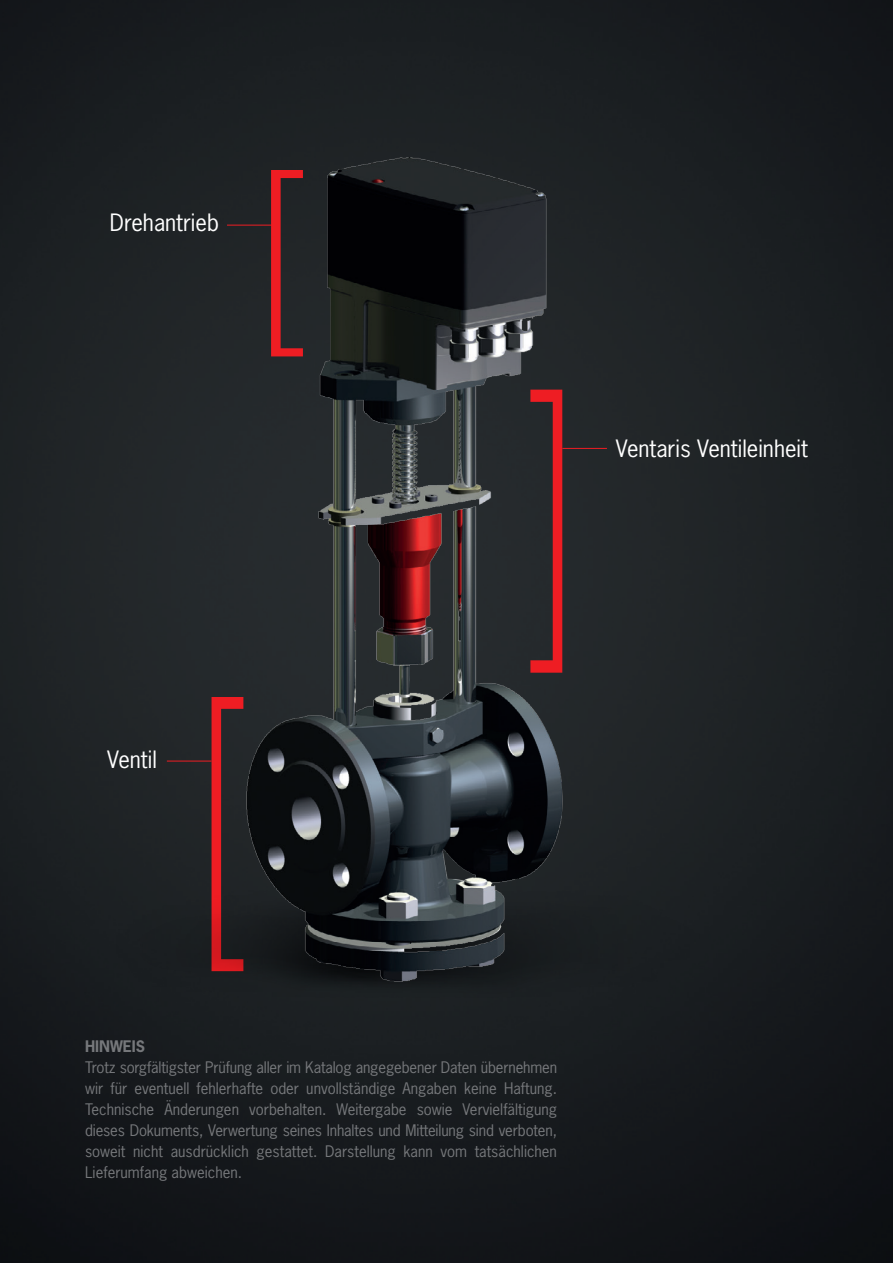
<style>
.page{position:relative;width:893px;height:1263px;background:#fff}
.page>*{position:absolute;margin:0;border:0;box-sizing:border-box;transform-origin:0 0}
.t1{font:22.5px "News Gothic Std";color:#fff}
.t2{font:15px/21px "News Gothic Std";color:#76787b;text-align:justify}
.t3{font:700 15px "News Gothic Std";color:#76787b}
</style>
<div class="page">
<img style="left:0;top:0;width:893px;height:1263px">
<hr style="left:227px;top:225px;width:45px;height:1px;background:#ee1d23">
<hr style="left:562px;top:448px;width:45px;height:1px;background:#ee1d23">
<hr style="left:167px;top:761px;width:44px;height:1px;background:#ee1d23">
<svg style="left:212px;top:697px;width:27px;height:160px;background:#712326"></svg>
<div style="left:116px;top:857px;width:633px;height:145px;background:#1b1f22"></div>
<img style="left:239px;top:150px;width:330px;height:841px">
<h1 class="t1" style="left:110px;top:208px;width:110px">Drehantrieb</h1>
<h1 class="t1" style="left:616px;top:434px;width:194px">Ventaris Ventileinheit</h1>
<h1 class="t1" style="left:107px;top:745px;width:51px">Ventil</h1>
<p class="t3" style="left:85px;top:1036px;width:62px">HINWEIS</p>
<p class="t2" style="left:85px;top:1057px;width:473px">Trotz sorgfältigster Prüfung aller im Katalog angegebener Daten übernehmen wir für eventuell fehlerhafte oder unvollständige Angaben keine Haftung.<br>Technische Änderungen vorbehalten. Weitergabe sowie Vervielfältigung dieses Dokuments, Verwertung seines Inhaltes und Mitteilung sind verboten, soweit nicht ausdrücklich gestattet. Darstellung kann vom tatsächlichen Lieferumfang abweichen.</p>
</div>
